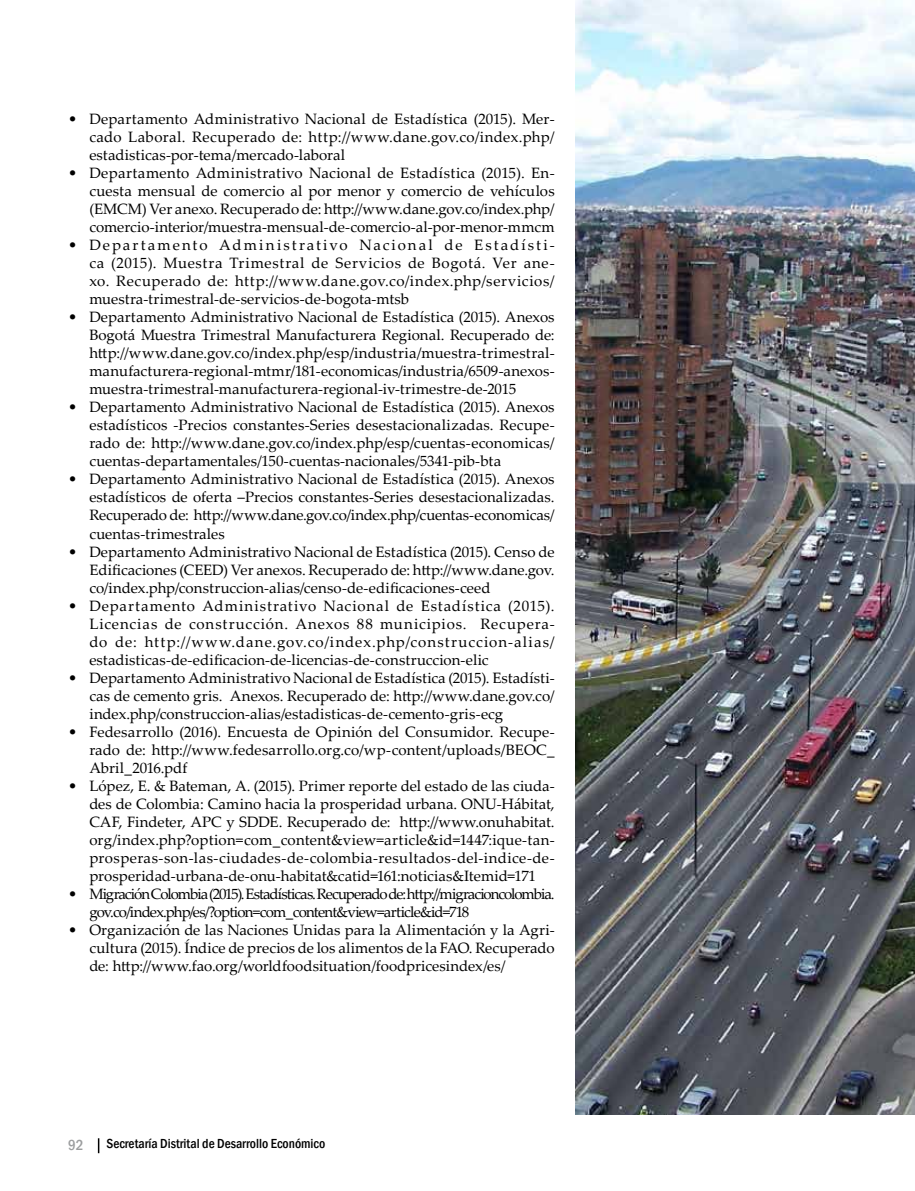
<style>
.page{position:relative;width:915px;height:1191px;background:#fff}
.page>*{position:absolute;margin:0;border:0;box-sizing:border-box;transform-origin:0 0}
.t1{font:15px/18px "Palatino Linotype";color:#000;text-align:justify}
.t2{font:15px/18px "Palatino Linotype";letter-spacing:-.065em;color:#000}
.t3{font:500 condensed 15px "Franklin Gothic";color:#9c9e9f}
.t4{font:500 condensed 13.5px "Franklin Gothic";color:#000}
</style>
<div class="page">
<svg style="left:98px;top:1138px;width:1px;height:15px"></svg>
<img style="left:575px;top:0;width:339px;height:1114px">
<p class="t1" style="left:89px;top:110px;width:466px;text-indent:-21px">• Departamento Administrativo Nacional de Estadística (2015). Mer&shy;cado Laboral. Recuperado de: http://www.dane.gov.co/index.php/ estadisticas-por-tema/mercado-laboral</p>
<p class="t1" style="left:89px;top:164px;width:466px;text-indent:-21px">• Departamento Administrativo Nacional de Estadística (2015). En&shy;cuesta mensual de comercio al por menor y comercio de vehículos (EMCM) Ver anexo. Recuperado de: http://www.dane.gov.co/index.php/ comercio-interior/muestra-mensual-de-comercio-al-por-menor-mmcm</p>
<p class="t1" style="left:89px;top:236px;width:466px;text-indent:-21px">• Departamento Administrativo Nacional de Estadísti&shy;ca (2015). Muestra Trimestral de Servicios de Bogotá. Ver ane&shy;xo. Recuperado de: http://www.dane.gov.co/index.php/servicios/ muestra-trimestral-de-servicios-de-bogota-mtsb</p>
<p class="t1" style="left:89px;top:308px;width:466px;text-indent:-21px">• Departamento Administrativo Nacional de Estadística (2015). Anexos Bogotá Muestra Trimestral Manufacturera Regional. Recuperado de: http://www.dane.gov.co/index.php/esp/industria/muestra-trimestral&shy;manufacturera-regional-mtmr/181-economicas/industria/6509-anexos&shy;muestra-trimestral-manufacturera-regional-iv-trimestre-de-2015</p>
<p class="t1" style="left:89px;top:398px;width:466px;text-indent:-21px">• Departamento Administrativo Nacional de Estadística (2015). Anexos estadísticos -Precios constantes-Series desestacionalizadas. Recupe&shy;rado de: http://www.dane.gov.co/index.php/esp/cuentas-economicas/ cuentas-departamentales/150-cuentas-nacionales/5341-pib-bta</p>
<p class="t1" style="left:89px;top:470px;width:466px;text-indent:-21px">• Departamento Administrativo Nacional de Estadística (2015). Anexos estadísticos de oferta –Precios constantes-Series desestacionalizadas.<br>Recuperado de: http://www.dane.gov.co/index.php/cuentas-economicas/ cuentas-trimestrales</p>
<p class="t1" style="left:89px;top:542px;width:466px;text-indent:-21px">• Departamento Administrativo Nacional de Estadística (2015). Censo de Edificaciones (CEED) Ver anexos. Recuperado de: http://www.dane.gov. co/index.php/construccion-alias/censo-de-edificaciones-ceed</p>
<p class="t1" style="left:89px;top:596px;width:466px;text-indent:-21px">• Departamento Administrativo Nacional de Estadística (2015).<br>Licencias de construcción. Anexos 88 municipios. Recupera&shy;do de: http://www.dane.gov.co/index.php/construccion-alias/ estadisticas-de-edificacion-de-licencias-de-construccion-elic</p>
<p class="t1" style="left:89px;top:668px;width:466px;text-indent:-21px">• Departamento Administrativo Nacional de Estadística (2015). Estadísti&shy;cas de cemento gris. Anexos. Recuperado de: http://www.dane.gov.co/ index.php/construccion-alias/estadisticas-de-cemento-gris-ecg</p>
<p class="t1" style="left:89px;top:722px;width:466px;text-indent:-21px">• Fedesarrollo (2016). Encuesta de Opinión del Consumidor. Recupe&shy;rado de: http://www.fedesarrollo.org.co/wp-content/uploads/BEOC_ Abril_2016.pdf</p>
<p class="t1" style="left:89px;top:776px;width:466px;text-indent:-21px">• López, E. &amp; Bateman, A. (2015). Primer reporte del estado de las ciuda&shy;des de Colombia: Camino hacia la prosperidad urbana. ONU-Hábitat, CAF, Findeter, APC y SDDE. Recuperado de: http://www.onuhabitat. org/index.php?option=com_content&amp;view=article&amp;id=1447:ique-tan&shy;prosperas-son-las-ciudades-de-colombia-resultados-del-indice-de&shy;prosperidad-urbana-de-onu-habitat&amp;catid=161:noticias&amp;Itemid=171</p>
<p class="t2" style="left:89px;top:884px;width:466px;text-indent:-21px">• Migración Colombia (2015). Estadísticas. Recuperado de: http://migracioncolombia. gov.co/index.php/es/?option=com_content&amp;view=article&amp;id=718</p>
<p class="t1" style="left:89px;top:920px;width:466px;text-indent:-21px">• Organización de las Naciones Unidas para la Alimentación y la Agri&shy;cultura (2015). Índice de precios de los alimentos de la FAO. Recuperado de: http://www.fao.org/worldfoodsituation/foodpricesindex/es/</p>
<p class="t3" style="left:68px;top:1134px;width:17px">92</p>
<p class="t4" style="left:106px;top:1135px;width:220px">Secretaría Distrital de Desarrollo Económico</p>
</div>
